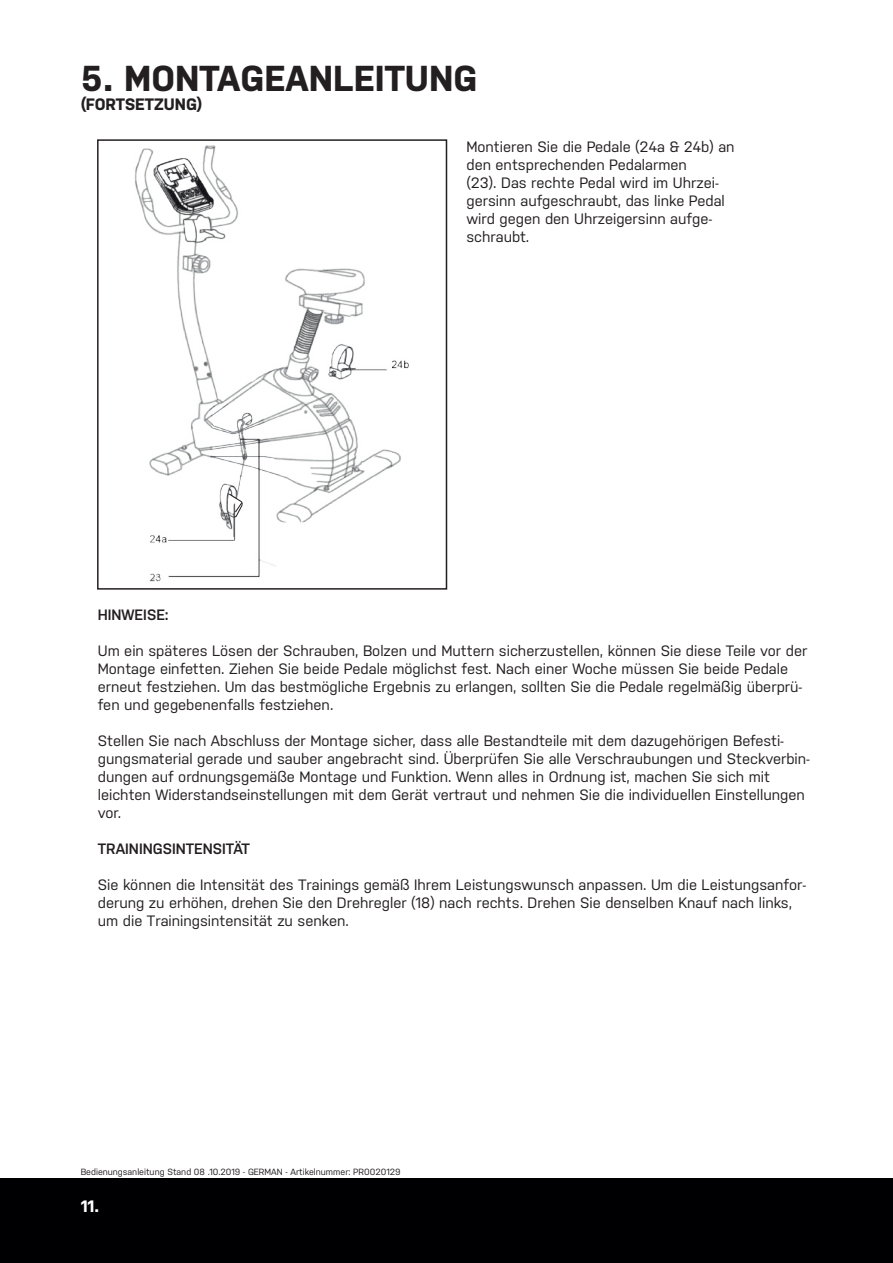
<style>
.page{position:relative;width:893px;height:1263px;background:#fff}
.page>*{position:absolute;margin:0;border:0;box-sizing:border-box;transform-origin:0 0}
.t1{font:700 36px "Nudista";color:#231f20}
.t2{font:700 16.5px "Nudista";color:#231f20}
.t3{font:700 16.5px "Nudista";color:#fff}
.t4{font:15px/18px "Nudista";color:#231f20}
.t5{font:600 15px "Nudista";color:#231f20}
.t6{font:9px "Nudista";color:#231f20}
</style>
<div class="page">
<div style="left:0;top:1178px;width:893px;height:85px;background:#000002"></div>
<img style="left:135px;top:142px;width:313px;height:448px">
<div style="left:97px;top:139px;width:350px;height:451px;border:2px solid #231f20"></div>
<svg style="left:229px;top:494px;width:14px;height:23px"></svg>
<h1 class="t1" style="left:81px;top:57px;width:398px">5. MONTAGEANLEITUNG</h1>
<p class="t2" style="left:81px;top:95px;width:123px">(FORTSETZUNG)</p>
<p class="t4" style="left:466px;top:138px;width:270px">Montieren Sie die Pedale (24a &amp; 24b) an den entsprechenden Pedalarmen<br>(23). Das rechte Pedal wird im Uhrzei&shy;gersinn aufgeschraubt, das linke Pedal wird gegen den Uhrzeigersinn aufge&shy;schraubt.</p>
<p class="t5" style="left:98px;top:606px;width:72px">HINWEISE:</p>
<p class="t4" style="left:98px;top:642px;width:711px">Um ein späteres Lösen der Schrauben, Bolzen und Muttern sicherzustellen, können Sie diese Teile vor der Montage einfetten. Ziehen Sie beide Pedale möglichst fest. Nach einer Woche müssen Sie beide Pedale erneut festziehen. Um das bestmögliche Ergebnis zu erlangen, sollten Sie die Pedale regelmäßig überprü&shy;fen und gegebenenfalls festziehen.</p>
<p class="t4" style="left:98px;top:732px;width:714px">Stellen Sie nach Abschluss der Montage sicher, dass alle Bestandteile mit dem dazugehörigen Befesti&shy;gungsmaterial gerade und sauber angebracht sind. Überprüfen Sie alle Verschraubungen und Steckverbin&shy;dungen auf ordnungsgemäße Montage und Funktion. Wenn alles in Ordnung ist, machen Sie sich mit leichten Widerstandseinstellungen mit dem Gerät vertraut und nehmen Sie die individuellen Einstellungen vor.</p>
<p class="t5" style="left:98px;top:840px;width:154px">TRAININGSINTENSITÄT</p>
<p class="t4" style="left:98px;top:876px;width:710px">Sie können die Intensität des Trainings gemäß Ihrem Leistungswunsch anpassen. Um die Leistungsanfor&shy;derung zu erhöhen, drehen Sie den Drehregler (18) nach rechts. Drehen Sie denselben Knauf nach links, um die Trainingsintensität zu senken.</p>
<p class="t6" style="left:81px;top:1167px;width:321px">Bedienungsanleitung Stand 08 .10.2019 - GERMAN - Artikelnummer: PR0020129</p>
<p class="t3" style="left:81px;top:1196px;width:20px">11.</p>
</div>
